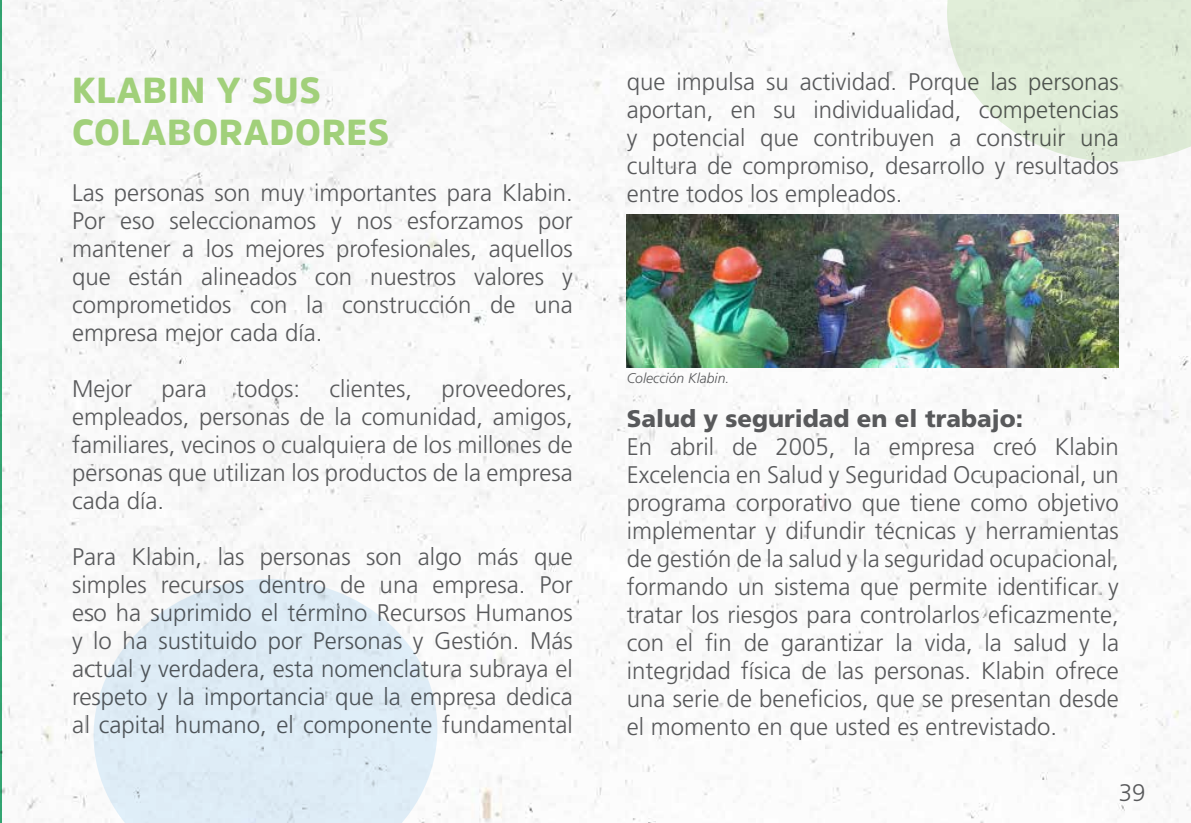
<style>
.page{position:relative;width:1191px;height:823px;background:#fff}
.page>*{position:absolute;margin:0;border:0;box-sizing:border-box;transform-origin:0 0}
.t1{font:900 36px/42px "Amsi Pro";letter-spacing:.02em;color:#a1d07a}
.t2{font:300 24px/28px "Frutiger LT Std";color:#58595b;text-align:justify}
.t3{font:900 24px "Frutiger LT Std";color:#58595b}
.t4{font:italic 300 14px "Frutiger LT Std";color:#58595b}
</style>
<div class="page">
<img style="left:2px;top:0;width:1189px;height:822px">
<hr style="left:0;top:0;width:2px;height:822px;background:#35a975">
<img style="left:626px;top:214px;width:493px;height:153px">
<svg style="left:940px;top:0;width:251px;height:169px;fill:#dfecd7"></svg>
<svg style="left:87px;top:571px;width:357px;height:251px;fill:#deecf6"></svg>
<h1 class="t1" style="left:72px;top:68px;width:318px">KLABIN Y SUS<br>COLABORADORES</h1>
<p class="t2" style="left:72px;top:178px;width:502px">Las personas son muy importantes para Klabin.<br>Por eso seleccionamos y nos esforzamos por mantener a los mejores profesionales, aquellos que están alineados con nuestros valores y comprometidos con la construcción de una empresa mejor cada día.</p>
<p class="t2" style="left:72px;top:375px;width:502px">Mejor para todos: clientes, proveedores, empleados, personas de la comunidad, amigos, familiares, vecinos o cualquiera de los millones de personas que utilizan los productos de la empresa cada día.</p>
<p class="t2" style="left:72px;top:543px;width:502px">Para Klabin, las personas son algo más que simples recursos dentro de una empresa. Por eso ha suprimido el término Recursos Humanos y lo ha sustituido por Personas y Gestión. Más actual y verdadera, esta nomenclatura subraya el respeto y la importancia que la empresa dedica al capital humano, el componente fundamental</p>
<p class="t2" style="left:626px;top:68px;width:494px">que impulsa su actividad. Porque las personas aportan, en su individualidad, competencias y potencial que contribuyen a construir una cultura de compromiso, desarrollo y resultados entre todos los empleados.</p>
<p class="t4" style="left:626px;top:370px;width:104px">Colección Klabin.</p>
<p class="t3" style="left:626px;top:403px;width:398px">Salud y seguridad en el trabajo:</p>
<p class="t2" style="left:626px;top:432px;width:494px">En abril de 2005, la empresa creó Klabin Excelencia en Salud y Seguridad Ocupacional, un programa corporativo que tiene como objetivo implementar y difundir técnicas y herramientas de gestión de la salud y la seguridad ocupacional, formando un sistema que permite identificar y tratar los riesgos para controlarlos eficazmente, con el fin de garantizar la vida, la salud y la integridad física de las personas. Klabin ofrece una serie de beneficios, que se presentan desde el momento en que usted es entrevistado.</p>
<p class="t2" style="left:1119px;top:778px;width:28px">39</p>
</div>
